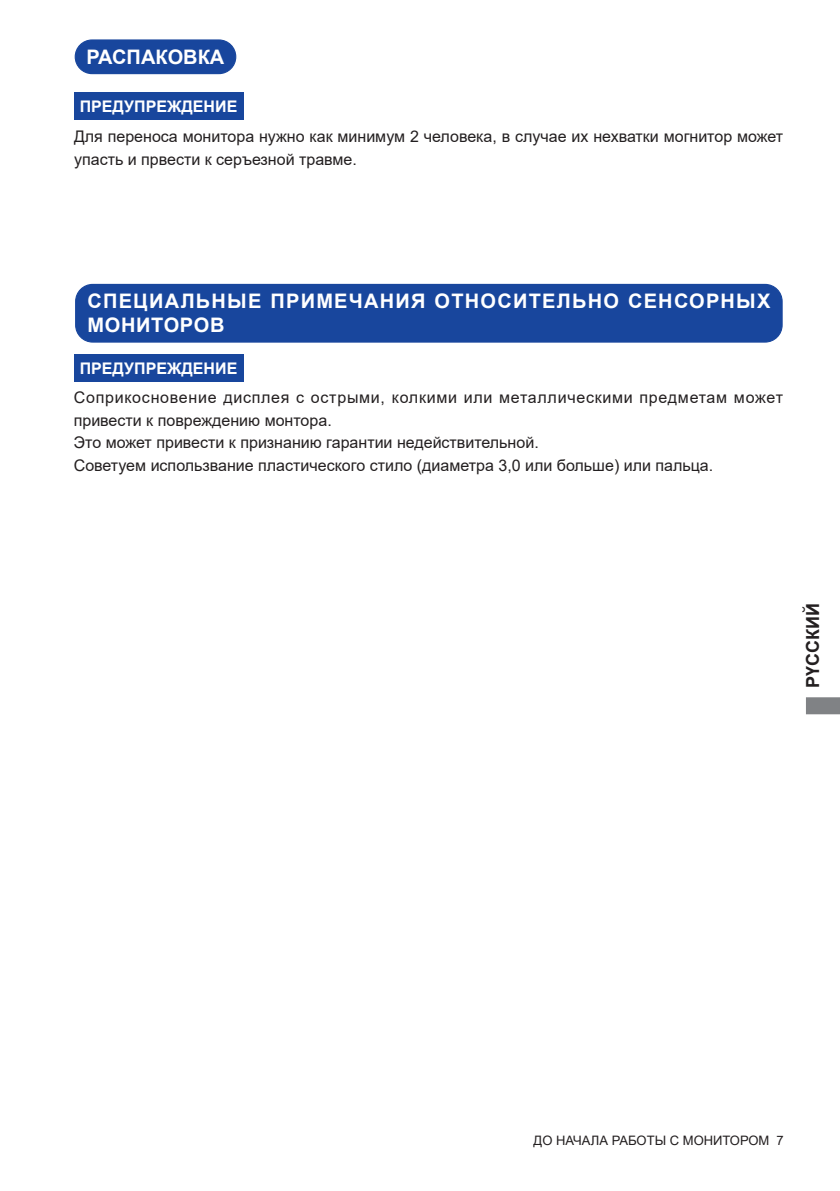
<style>
.page{position:relative;width:840px;height:1191px;background:#fff}
.page>*{position:absolute;margin:0;border:0;box-sizing:border-box;transform-origin:0 0}
.t1{font:700 20px/24px "Arial";letter-spacing:.06em;color:#fff}
.t2{font:700 20px "Arial";color:#fff}
.t3{font:700 18px "Arial";color:#231f20}
.t4{font:16px/22.6px "Arial";color:#231f20}
.t5{font:700 16px "Arial";color:#fff}
.t6{font:13px "Arial";color:#231f20}
</style>
<div class="page">
<svg style="left:806px;top:697px;width:33px;height:17px"></svg>
<div style="left:75px;top:40px;width:160px;height:34px;background:#18469d;border-radius:17px"></div>
<div style="left:75px;top:39px;width:161px;height:35px;border:1px solid #18469d;border-radius:17px"></div>
<div style="left:76px;top:284px;width:705px;height:58px;background:#18469d;border-radius:17px"></div>
<div style="left:75px;top:284px;width:707px;height:58px;border:1px solid #18469d;border-radius:17px"></div>
<div style="left:74px;top:93px;width:169px;height:27px;background:#18469d"></div>
<div style="left:74px;top:354px;width:169px;height:28px;background:#18469d"></div>
<p class="t2" style="left:87px;top:43px;width:139px">РАСПАКОВКА</p>
<p class="t5" style="left:80px;top:95px;width:159px">ПРЕДУПРЕЖДЕНИЕ</p>
<p class="t4" style="left:74px;top:125px;width:710px">Для переноса монитора нужно как минимум 2 человека, в случае их нехватки могнитор может упасть и првести к серъезной травме.</p>
<p class="t1" style="left:87px;top:289px;width:684px">СПЕЦИАЛЬНЫЕ ПРИМЕЧАНИЯ ОТНОСИТЕЛЬНО СЕНСОРНЫХ<br>МОНИТОРОВ</p>
<p class="t5" style="left:80px;top:357px;width:159px">ПРЕДУПРЕЖДЕНИЕ</p>
<p class="t4" style="left:74px;top:386px;width:710px">Соприкосновение дисплея с острыми, колкими или металлическими предметам может привести к повреждению монтора.<br>Это может привести к признанию гарантии недействительной.<br>Советуем использвание пластического стило (диаметра 3,0 или больше) или пальца.</p>
<p class="t3" style="left:799px;top:688px;width:86px;rotate:-90deg">РҮССКИЙ</p>
<p class="t6" style="left:533px;top:1131px;width:251px">ДО НАЧАЛА РАБОТЫ С МОНИТОРОМ 7</p>
</div>
